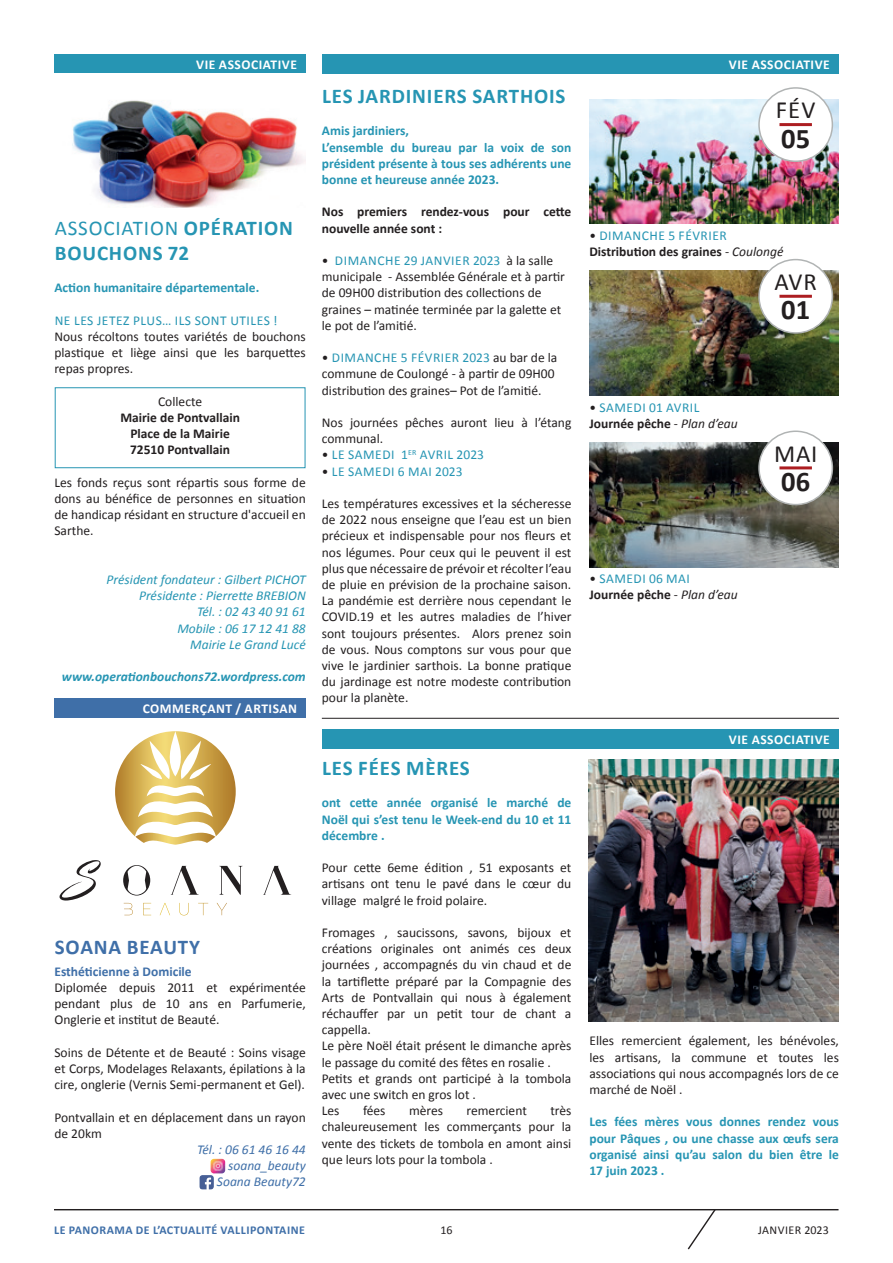
<style>
.page{position:relative;width:893px;height:1263px;background:#fff}
.page>*{position:absolute;margin:0;border:0;box-sizing:border-box;transform-origin:0 0}
.t1{font:700 28.5px "Calibri";color:#231f20}
.t2{font:24.75px "Calibri";letter-spacing:.035em;color:#231f20}
.t3{font:700 21px/25.2px "Calibri";letter-spacing:.04em;color:#2695b3}
.t4{font:700 21px "Calibri";letter-spacing:.04em;color:#3f6fa8}
.t5{font:13.5px/16.2px "Calibri";color:#231f20;text-align:justify}
.t6{font:700 13.5px/16.2px "Calibri";color:#2695b3;text-align:justify}
.t7{font:700 13.5px/16.2px "Calibri";color:#231f20}
.t8{font:italic 13.5px/16.2px "Calibri";color:#2695b3;text-align:right}
.t9{font:13.5px/16.2px "Calibri";letter-spacing:.04em;color:#2695b3}
.t10{font:700 13.5px "Calibri";letter-spacing:.04em;color:#fff}
.t11{font:italic 13.5px/16.2px "Calibri";color:#3f6fa8;text-align:right}
.t12{font:italic 700 13.5px "Calibri";color:#2695b3}
.t13{font:700 13.5px "Calibri";color:#3f6fa8}
.t14{font:700 12px "Calibri";letter-spacing:.04em;color:#3f6fa8}
.t15{font:12px "Calibri";letter-spacing:.03em;color:#231f20}
.s1{font-weight:400}
.s2{color:#2695b3}
.s3{color:#231f20}
.s4{font-weight:400;color:#2695b3}
.s5{font-weight:400;font-style:italic}
.s6{font-weight:700;color:#231f20}
.s7{font-style:italic;color:#231f20}
</style>
<div class="page">
<hr style="left:54px;top:1209px;width:784px;height:1px;background:#231f20">
<svg style="left:686px;top:1210px;width:31px;height:40px"></svg>
<div style="left:322px;top:730px;width:516px;height:19px;background:#2695b3"></div>
<div style="left:322px;top:54px;width:516px;height:19px;background:#2695b3"></div>
<div style="left:54px;top:54px;width:252px;height:19px;background:#2695b3"></div>
<div style="left:54px;top:698px;width:252px;height:20px;background:#3f6fa8"></div>
<hr style="left:322px;top:718px;width:517px;height:1px;background:#231f20">
<img style="left:211px;top:1159px;width:14px;height:14px">
<svg style="left:199px;top:1175px;width:15px;height:14px"></svg>
<div style="left:55px;top:387px;width:250px;height:81px;border:1px solid #2695b3"></div>
<img style="left:72px;top:100px;width:234px;height:107px">
<svg style="left:115px;top:731px;width:121px;height:114px"></svg>
<svg style="left:60px;top:860px;width:231px;height:55px"></svg>
<img style="left:589px;top:99px;width:250px;height:125px">
<div style="left:759px;top:88px;width:73px;height:73px;background:#fff;border-radius:50%"></div>
<div style="left:758px;top:87px;width:75px;height:75px;border:2px solid #b1b4b4;border-radius:50%"></div>
<hr style="left:779px;top:123px;width:33px;height:3px;background:#ac1d21">
<img style="left:589px;top:271px;width:250px;height:124px">
<div style="left:759px;top:260px;width:73px;height:73px;background:#fff;border-radius:50%"></div>
<div style="left:758px;top:259px;width:75px;height:75px;border:2px solid #b1b4b4;border-radius:50%"></div>
<hr style="left:779px;top:295px;width:33px;height:3px;background:#ac1d21">
<img style="left:589px;top:442px;width:250px;height:125px">
<div style="left:759px;top:431px;width:73px;height:74px;background:#fff;border-radius:50%"></div>
<div style="left:758px;top:430px;width:75px;height:75px;border:2px solid #b1b4b4;border-radius:50%"></div>
<hr style="left:779px;top:466px;width:33px;height:3px;background:#ac1d21">
<img style="left:589px;top:759px;width:249px;height:262px">
<p class="t10" style="left:196px;top:55px;width:102px">VIE ASSOCIATIVE</p>
<p class="t10" style="left:729px;top:55px;width:102px">VIE ASSOCIATIVE</p>
<h3 class="t3" style="left:55px;top:214px;width:240px"><span class="s1">ASSOCIATION</span> OPÉRATION<br>BOUCHONS 72</h3>
<p class="t6" style="left:54px;top:279px;width:206px">Action humanitaire départementale.</p>
<p class="t9" style="left:55px;top:312px;width:224px">NE LES JETEZ PLUS… ILS SONT UTILES !</p>
<p class="t5" style="left:54px;top:328px;width:253px">Nous récoltons toutes variétés de bouchons plastique et liège ainsi que les barquettes repas propres.</p>
<p class="t5" style="left:158px;top:393px;width:46px">Collecte</p>
<p class="t7" style="left:120px;top:409px;width:121px;text-align:center">Mairie de Pontvallain<br>Place de la Mairie<br>72510 Pontvallain</p>
<p class="t5" style="left:54px;top:474px;width:253px">Les fonds reçus sont répartis sous forme de dons au bénéfice de personnes en situation de handicap résidant en structure d'accueil en Sarthe.</p>
<p class="t8" style="left:107px;top:571px;width:201px">Président fondateur : Gilbert PICHOT<br>Présidente : Pierrette BREBION<br>Tél. : 02 43 40 91 61<br>Mobile : 06 17 12 41 88<br>Mairie Le Grand Lucé</p>
<p class="t12" style="left:62px;top:667px;width:245px">www.operationbouchons72.wordpress.com</p>
<p class="t10" style="left:143px;top:699px;width:156px">COMMERÇANT / ARTISAN</p>
<h3 class="t3" style="left:322px;top:83px;width:245px">LES JARDINIERS SARTHOIS</h3>
<p class="t6" style="left:322px;top:122px;width:251px;text-align:left">Amis jardiniers,<br>L’ensemble du bureau par la voix de son président présente à tous ses adhérents une bonne et heureuse année 2023.</p>
<p class="t7" style="left:322px;top:203px;width:251px">Nos premiers rendez-vous pour cette nouvelle année sont :</p>
<p class="t5" style="left:322px;top:252px;width:245px;text-align:left">• <span class="s2">DIMANCHE 29 JANVIER 2023</span> à la salle municipale - Assemblée Générale et à partir de 09H00 distribution des collections de graines – matinée terminée par la galette et le pot de l’amitié.</p>
<p class="t5" style="left:322px;top:349px;width:237px;text-align:left">• <span class="s2">DIMANCHE 5 FÉVRIER 2023</span> au bar de la commune de Coulongé - à partir de 09H00 distribution des graines– Pot de l’amitié.</p>
<p class="t5" style="left:322px;top:414px;width:251px">Nos journées pêches auront lieu à l’étang communal.</p>
<p class="t9" style="left:322px;top:446px;width:164px"><span class="s3">•</span> LE SAMEDI 1<sup>ER</sup> AVRIL 2023</p>
<p class="t9" style="left:322px;top:463px;width:142px"><span class="s3">•</span> LE SAMEDI 6 MAI 2023</p>
<p class="t5" style="left:322px;top:495px;width:251px">Les températures excessives et la sécheresse de 2022 nous enseigne que l’eau est un bien précieux et indispensable pour nos fleurs et nos légumes. Pour ceux qui le peuvent il est plus que nécessaire de prévoir et récolter l’eau de pluie en prévision de la prochaine saison.<br>La pandémie est derrière nous cependant le COVID.19 et les autres maladies de l’hiver sont toujours présentes. Alors prenez soin de vous. Nous comptons sur vous pour que vive le jardinier sarthois. La bonne pratique du jardinage est notre modeste contribution pour la planète.</p>
<h3 class="t4" style="left:55px;top:932px;width:147px">SOANA BEAUTY</h3>
<p class="t13" style="left:54px;top:962px;width:139px">Esthéticienne à Domicile</p>
<p class="t5" style="left:54px;top:979px;width:253px">Diplomée depuis 2011 et expérimentée pendant plus de 10 ans en Parfumerie, Onglerie et institut de Beauté.</p>
<p class="t5" style="left:54px;top:1044px;width:253px">Soins de Détente et de Beauté : Soins visage et Corps, Modelages Relaxants, épilations à la cire, onglerie (Vernis Semi-permanent et Gel).</p>
<p class="t5" style="left:54px;top:1109px;width:253px">Pontvallain et en déplacement dans un rayon de 20km</p>
<p class="t11" style="left:197px;top:1141px;width:110px">Tél. : 06 61 46 16 44 soana_beauty<br>Soana Beauty72</p>
<h3 class="t3" style="left:322px;top:755px;width:149px">LES FÉES MÈRES</h3>
<p class="t6" style="left:322px;top:794px;width:251px">ont cette année organisé le marché de Noël qui s’est tenu le Week-end du 10 et 11 décembre .</p>
<p class="t5" style="left:322px;top:859px;width:251px">Pour cette 6eme édition , 51 exposants et artisans ont tenu le pavé dans le cœur du village malgré le froid polaire.</p>
<p class="t5" style="left:322px;top:924px;width:251px;text-align:left">Fromages , saucissons, savons, bijoux et créations originales ont animés ces deux journées , accompagnés du vin chaud et de la tartiflette préparé par la Compagnie des Arts de Pontvallain qui nous à également réchauffer par un petit tour de chant a cappella.<br>Le père Noël était présent le dimanche après le passage du comité des fêtes en rosalie .<br>Petits et grands ont participé à la tombola avec une switch en gros lot .<br>Les</p>
<p class="t5" style="left:322px;top:1102px;width:251px;text-indent:228px">très chaleureusement les commerçants pour la vente des tickets de tombola en amont ainsi que leurs lots pour la tombola .</p>
<p class="t5" style="left:363px;top:1102px;width:24px">fées</p>
<p class="t5" style="left:409px;top:1102px;width:36px">mères</p>
<p class="t5" style="left:467px;top:1102px;width:62px">remercient</p>
<h2 class="t2" style="left:776px;top:93px;width:41px">FÉV</h2>
<h1 class="t1" style="left:781px;top:118px;width:30px">05</h1>
<p class="t7" style="left:589px;top:227px;width:196px"><span class="s1">•</span> <span class="s4">DIMANCHE 5 FÉVRIER<br></span>Distribution des graines <span class="s1">-</span> <span class="s5">Coulongé</span></p>
<h2 class="t2" style="left:774px;top:265px;width:44px">AVR</h2>
<h1 class="t1" style="left:781px;top:290px;width:30px">01</h1>
<p class="t9" style="left:589px;top:399px;width:150px"><span class="s3">•</span> SAMEDI 01 AVRIL<br><span class="s6">Journée pêche</span> <span class="s3">-</span> <span class="s7">Plan d’eau</span></p>
<p class="t7" style="left:589px;top:570px;width:150px"><span class="s1">•</span> <span class="s4">SAMEDI 06 MAI<br></span>Journée pêche <span class="s1">-</span> <span class="s5">Plan d’eau</span></p>
<h2 class="t2" style="left:774px;top:436px;width:45px">MAI</h2>
<h1 class="t1" style="left:781px;top:461px;width:30px">06</h1>
<p class="t10" style="left:729px;top:730px;width:102px">VIE ASSOCIATIVE</p>
<p class="t5" style="left:589px;top:1032px;width:251px">Elles remercient également, les bénévoles, les artisans, la commune et toutes les associations qui nous accompagnés lors de ce marché de Noël .</p>
<p class="t6" style="left:589px;top:1113px;width:251px">Les fées mères vous donnes rendez vous pour Pâques , ou une chasse aux œufs sera organisé ainsi qu’au salon du bien être le 17 juin 2023 .</p>
<p class="t14" style="left:54px;top:1221px;width:252px">LE PANORAMA DE L’ACTUALITÉ VALLIPONTAINE</p>
<p class="t15" style="left:440px;top:1222px;width:14px">16</p>
<p class="t15" style="left:758px;top:1222px;width:72px">JANVIER 2023</p>
</div>
